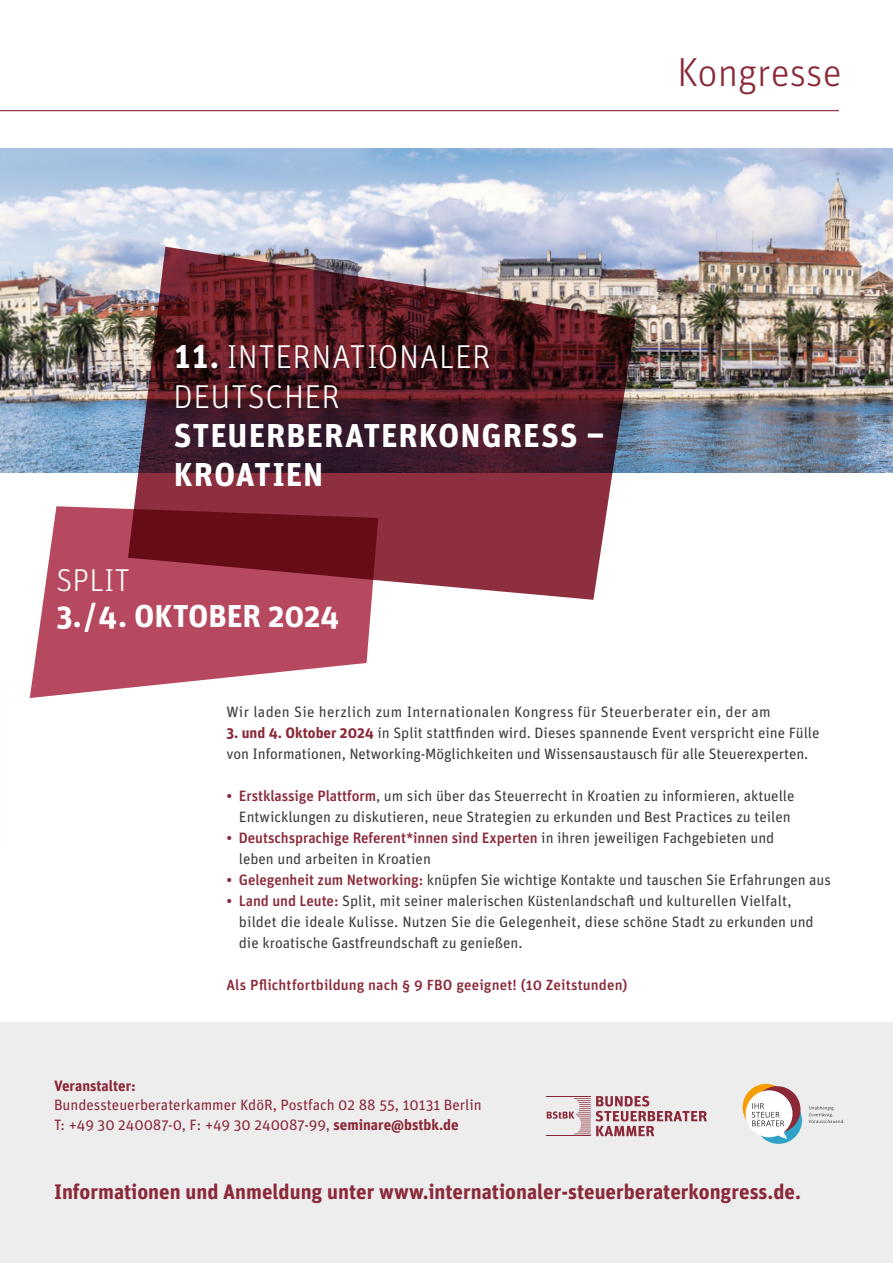
<style>
.page{position:relative;width:893px;height:1263px;background:#fff}
.page>*{position:absolute;margin:0;border:0;box-sizing:border-box;transform-origin:0 0}
.t1{font:300 40.5px "Unit Pro";color:#8b2939}
.t2{font:700 33px/39.2px "Unit Pro";letter-spacing:.03em;color:#fff}
.t3{font:300 33px/39.2px "Unit";letter-spacing:.015em;color:#fff}
.t4{font:700 31.65px "Unit";color:#fff}
.t5{font:300 31.65px "Unit";color:#fff}
.t6{font:700 21px "Unit";color:#8b2939}
.t7{font:15px/21px "Unit Pro";color:#3c3c3b}
.t8{font:15px/19.5px "Unit";color:#8b2939}
.t9{font:15px "Unit Pro";letter-spacing:.025em;color:#3c3c3b}
.t10{font:700 15px "Unit Pro";color:#8b2939}
.t11{font:500 14.7px "Unit Pro";letter-spacing:.01em;color:#8b2939}
.s1{font-family:"Unit Pro";font-weight:700}
.s2{font-weight:700;color:#8b2939}
.s3{font-weight:500;color:#8b2939}
.s4{font-weight:700}
</style>
<div class="page">
<div style="left:0;top:1023px;width:893px;height:240px;background:#ededed"></div>
<hr style="left:0;top:110px;width:839px;height:1px;background:#8b2939">
<img style="left:0;top:149px;width:893px;height:323px">
<svg style="left:30px;top:506px;width:342px;height:192px;fill:#b6485f"></svg>
<svg style="left:128px;top:247px;width:507px;height:353px;background:#723a45"></svg>
<svg style="left:547px;top:1096px;width:160px;height:40px"></svg>
<svg style="left:743px;top:1084px;width:101px;height:60px"></svg>
<h1 class="t1" style="left:677px;top:46px;width:166px">Kongresse</h1>
<h2 class="t3" style="left:174px;top:337px;width:318px"><span class="s1">11.</span> INTERNATIONALER<br>DEUTSCHER</h2>
<h2 class="t2" style="left:174px;top:414px;width:432px">STEUERBERATERKONGRESS –<br>KROATIEN</h2>
<h3 class="t5" style="left:56px;top:562px;width:75px">SPLIT</h3>
<h3 class="t4" style="left:56px;top:596px;width:284px">3./4. OKTOBER 2024</h3>
<p class="t9" style="left:226px;top:701px;width:546px">Wir laden Sie herzlich zum Internationalen Kongress für Steuerberater ein, der am</p>
<p class="t7" style="left:226px;top:721px;width:594px"><span class="s2">3. und 4. Oktober 2024</span> in Split stattfinden wird. Dieses spannende Event verspricht eine Fülle von Informationen, Networking-Möglichkeiten und Wissensaustausch für alle Steuerexperten.</p>
<p class="t7" style="left:226px;top:784px;width:569px;text-align:center"><span class="s3">• Erstklassige Plattform</span>, um sich über das Steuerrecht in Kroatien zu informieren, aktuelle<br>Entwicklungen zu diskutieren, neue Strategien zu erkunden und Best Practices zu teilen</p>
<p class="t7" style="left:239px;top:826px;width:537px;text-indent:-12px"><span class="s3">• Deutschsprachige Referent*innen sind Experten</span> in ihren jeweiligen Fachgebieten und leben und arbeiten in Kroatien</p>
<p class="t7" style="left:226px;top:868px;width:606px"><span class="s3">• Gelegenheit zum Networking:</span> knüpfen Sie wichtige Kontakte und tauschen Sie Erfahrungen aus</p>
<p class="t7" style="left:239px;top:889px;width:576px;text-indent:-12px"><span class="s3">• Land und Leute:</span> Split, mit seiner malerischen Küstenlandschaft und kulturellen Vielfalt, bildet die ideale Kulisse. Nutzen Sie die Gelegenheit, diese schöne Stadt zu erkunden und die kroatische Gastfreundschaft zu genießen.</p>
<p class="t11" style="left:226px;top:974px;width:402px">Als Pflichtfortbildung nach § 9 FBO geeignet! (10 Zeitstunden)</p>
<p class="t10" style="left:54px;top:1075px;width:84px">Veranstalter:</p>
<p class="t8" style="left:54px;top:1095px;width:429px">Bundessteuerberaterkammer KdöR, Postfach 02 88 55, 10131 Berlin<br>T: +49 30 240087-0, F: +49 30 240087-99, <span class="s4">seminare@bstbk.de</span></p>
<h3 class="t6" style="left:54px;top:1179px;width:748px">Informationen und Anmeldung unter www.internationaler-steuerberaterkongress.de.</h3>
</div>
